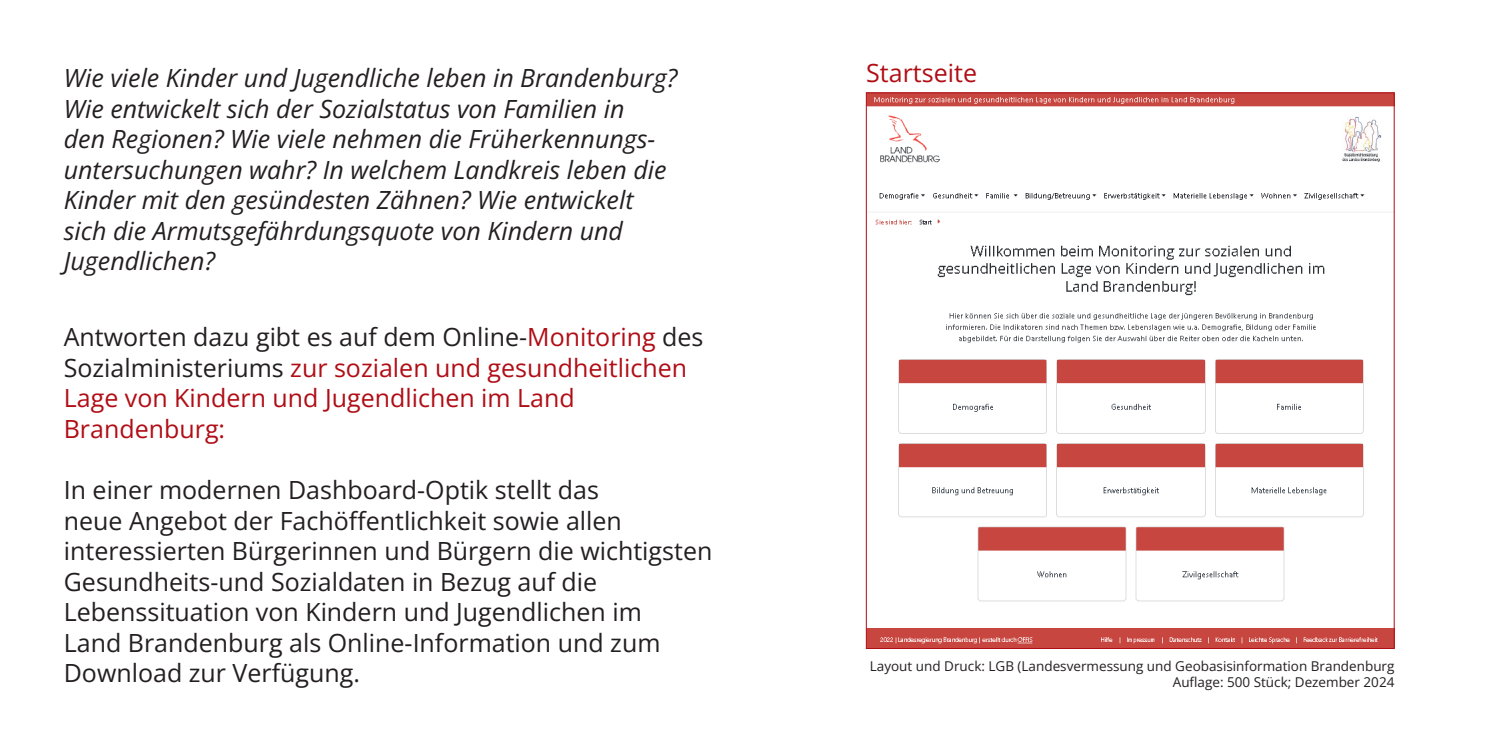
<style>
.page{position:relative;width:1489px;height:745px;background:#fff}
.page>*{position:absolute;margin:0;border:0;box-sizing:border-box;transform-origin:0 0}
.t1{font:italic 25px/30.5px "Open Sans";color:#231f20}
.t2{font:25px/30.5px "Open Sans";color:#231f20}
.t3{font:25px/30.5px "Open Sans";color:#b00d15}
.t4{font:13.5px/16.2px "Open Sans";color:#231f20;text-align:right}
.s1{color:#231f20}
</style>
<div class="page">
<img style="left:868px;top:94px;width:524px;height:552px">
<p class="t1" style="left:64px;top:62px;width:615px">Wie viele Kinder und Jugendliche leben in Brandenburg?<br>Wie entwickelt sich der Sozialstatus von Familien in<br>den Regionen? Wie viele nehmen die Früherkennungs&shy;untersuchungen wahr? In welchem Landkreis leben die Kinder mit den gesündesten Zähnen? Wie entwickelt sich die Armutsgefährdungsquote von Kindern und Jugendlichen?</p>
<p class="t3" style="left:64px;top:321px;width:641px"><span class="s1">Antworten dazu gibt es auf dem Online-</span>Monitoring <span class="s1">des Sozialministeriums</span> zur sozialen und gesundheitlichen Lage von Kindern und Jugendlichen im Land Brandenburg:</p>
<p class="t2" style="left:64px;top:474px;width:650px">In einer modernen Dashboard-Optik stellt das<br>neue Angebot der Fachöffentlichkeit sowie allen interessierten Bürgerinnen und Bürgern die wichtigsten Gesundheits-und Sozialdaten in Bezug auf die Lebenssituation von Kindern und Jugendlichen im<br>Land Brandenburg als Online-Information und zum Download zur Verfügung.</p>
<p class="t3" style="left:866px;top:57px;width:112px">Startseite</p>
<p class="t4" style="left:869px;top:657px;width:526px">Layout und Druck: LGB (Landesvermessung und Geobasisinformation Brandenburg<br>Auflage: 500 Stück; Dezember 2024</p>
</div>
